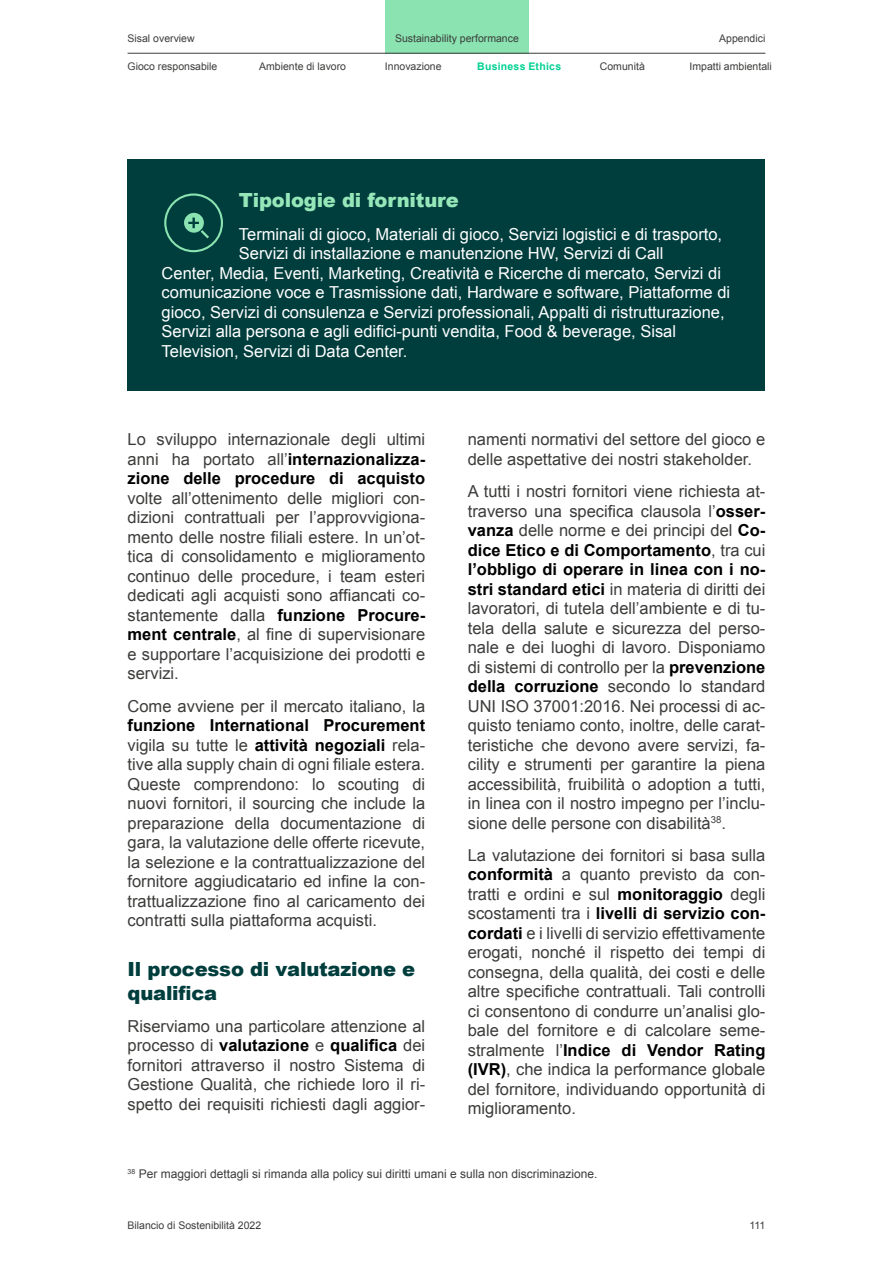
<style>
.page{position:relative;width:893px;height:1263px;background:#fff}
.page>*{position:absolute;margin:0;border:0;box-sizing:border-box;transform-origin:0 0}
.t1{font:900 19.5px/24px "Arial";letter-spacing:-.01em;color:#003d3d}
.t2{font:900 19.5px "Arial";letter-spacing:-.01em;color:#95e6b8}
.t3{font:16.5px/19.5px "Arial";color:#3c3c3b;text-align:justify}
.t4{font:16.5px "Arial";color:#fff}
.t5{font:12px "Arial";color:#3c3c3b}
.t6{font:10.5px "Arial";color:#3c3c3b}
.t7{font:700 10.5px "Arial";letter-spacing:.02em;color:#00d191}
.s1{font-weight:700;color:#000}
</style>
<div class="page">
<div style="left:385px;top:0;width:144px;height:53px;background:#8ae3b0"></div>
<hr style="left:128px;top:53px;width:637px;height:1px;background:#3c3c3b">
<div style="left:128px;top:159px;width:637px;height:232px;background:#003d3d"></div>
<div style="left:164px;top:193px;width:59px;height:59px;border:2px solid #8ae3b0;border-radius:50%"></div>
<svg style="left:184px;top:213px;width:25px;height:25px"></svg>
<p class="t6" style="left:128px;top:31px;width:69px">Sisal overview</p>
<p class="t6" style="left:395px;top:31px;width:125px">Sustainability performance</p>
<p class="t6" style="left:719px;top:31px;width:48px">Appendici</p>
<p class="t6" style="left:128px;top:59px;width:91px">Gioco responsabile</p>
<p class="t6" style="left:259px;top:59px;width:88px">Ambiente di lavoro</p>
<p class="t6" style="left:385px;top:59px;width:58px">Innovazione</p>
<p class="t7" style="left:477px;top:59px;width:85px">Business Ethics</p>
<p class="t6" style="left:600px;top:59px;width:46px">Comunità</p>
<p class="t6" style="left:689px;top:59px;width:84px">Impatti ambientali</p>
<p class="t2" style="left:239px;top:186px;width:222px">Tipologie di forniture</p>
<p class="t4" style="left:239px;top:223px;width:485px">Terminali di gioco, Materiali di gioco, Servizi logistici e di trasporto,</p>
<p class="t4" style="left:239px;top:243px;width:426px">Servizi di installazione e manutenzione HW, Servizi di Call</p>
<p class="t4" style="left:162px;top:262px;width:561px">Center, Media, Eventi, Marketing, Creatività e Ricerche di mercato, Servizi di</p>
<p class="t4" style="left:162px;top:282px;width:570px">comunicazione voce e Trasmissione dati, Hardware e software, Piattaforme di</p>
<p class="t4" style="left:162px;top:301px;width:565px">gioco, Servizi di consulenza e Servizi professionali, Appalti di ristrutturazione,</p>
<p class="t4" style="left:162px;top:321px;width:516px">Servizi alla persona e agli edifici-punti vendita, Food &amp; beverage, Sisal</p>
<p class="t4" style="left:162px;top:340px;width:247px">Television, Servizi di Data Center.</p>
<p class="t3" style="left:128px;top:430px;width:299px">Lo sviluppo internazionale degli ultimi anni ha portato all’<span class="s1">internazionalizza&shy;zione delle procedure di acquisto</span></p>
<p class="t3" style="left:128px;top:488px;width:299px">volte all’ottenimento delle migliori con&shy;dizioni contrattuali per l’approvvigiona&shy;mento delle nostre filiali estere. In un’ot&shy;tica di consolidamento e miglioramento continuo delle procedure, i team esteri dedicati agli acquisti sono affiancati co&shy;stantemente dalla <span class="s1">funzione Procure&shy;ment centrale</span>, al fine di supervisionare e supportare l’acquisizione dei prodotti e servizi.</p>
<p class="t3" style="left:128px;top:696px;width:299px">Come avviene per il mercato italiano, la</p>
<p class="t3" style="left:128px;top:716px;width:299px"><span class="s1">funzione International Procurement </span>vigila su tutte le <span class="s1">attività negoziali</span> rela&shy;tive alla supply chain di ogni filiale estera.<br>Queste comprendono: lo scouting di nuovi fornitori, il sourcing che include la preparazione della documentazione di gara, la valutazione delle offerte ricevute, la selezione e la contrattualizzazione del fornitore aggiudicatario ed infine la con&shy;trattualizzazione fino al caricamento dei contratti sulla piattaforma acquisti.</p>
<p class="t1" style="left:128px;top:956px;width:289px">Il processo di valutazione e qualifica</p>
<p class="t3" style="left:128px;top:1016px;width:299px">Riserviamo una particolare attenzione al processo di <span class="s1">valutazione</span> e <span class="s1">qualifica</span> dei fornitori attraverso il nostro Sistema di Gestione Qualità, che richiede loro il ri&shy;spetto dei requisiti richiesti dagli aggior-</p>
<p class="t3" style="left:468px;top:430px;width:299px">namenti normativi del settore del gioco e delle aspettative dei nostri stakeholder.</p>
<p class="t3" style="left:468px;top:482px;width:299px">A tutti i nostri fornitori viene richiesta at&shy;traverso una specifica clausola l’<span class="s1">osser&shy;vanza</span> delle norme e dei principi del <span class="s1">Co&shy;dice Etico e di Comportamento</span>, tra cui <span class="s1">l’obbligo di operare in linea con i no&shy;stri standard etici</span> in materia di diritti dei lavoratori, di tutela dell’ambiente e di tu&shy;tela della salute e sicurezza del perso&shy;nale e dei luoghi di lavoro. Disponiamo di sistemi di controllo per la <span class="s1">prevenzione della corruzione</span> secondo lo standard UNI ISO 37001:2016. Nei processi di ac&shy;quisto teniamo conto, inoltre, delle carat&shy;teristiche che devono avere servizi, fa&shy;cility e strumenti per garantire la piena accessibilità, fruibilità o adoption a tutti, in linea con il nostro impegno per l’inclu&shy;sione delle persone con disabilità<sup>38</sup>.</p>
<p class="t3" style="left:468px;top:845px;width:299px">La valutazione dei fornitori si basa sulla <span class="s1">conformità</span> a quanto previsto da con&shy;tratti e ordini e sul <span class="s1">monitoraggio</span> degli scostamenti tra i <span class="s1">livelli di servizio con&shy;cordati</span> e i livelli di servizio effettivamente erogati, nonché il rispetto dei tempi di consegna, della qualità, dei costi e delle altre specifiche contrattuali. Tali controlli ci consentono di condurre un’analisi glo&shy;bale del fornitore e di calcolare seme&shy;stralmente l’<span class="s1">Indice di Vendor Rating (IVR)</span>, che indica la performance globale del fornitore, individuando opportunità di miglioramento.</p>
<p class="t5" style="left:128px;top:1166px;width:471px"><sup>38</sup> Per maggiori dettagli si rimanda alla policy sui diritti umani e sulla non discriminazione.</p>
<p class="t6" style="left:128px;top:1218px;width:135px">Bilancio di Sostenibilità 2022</p>
<p class="t6" style="left:749px;top:1218px;width:17px">111</p>
</div>
